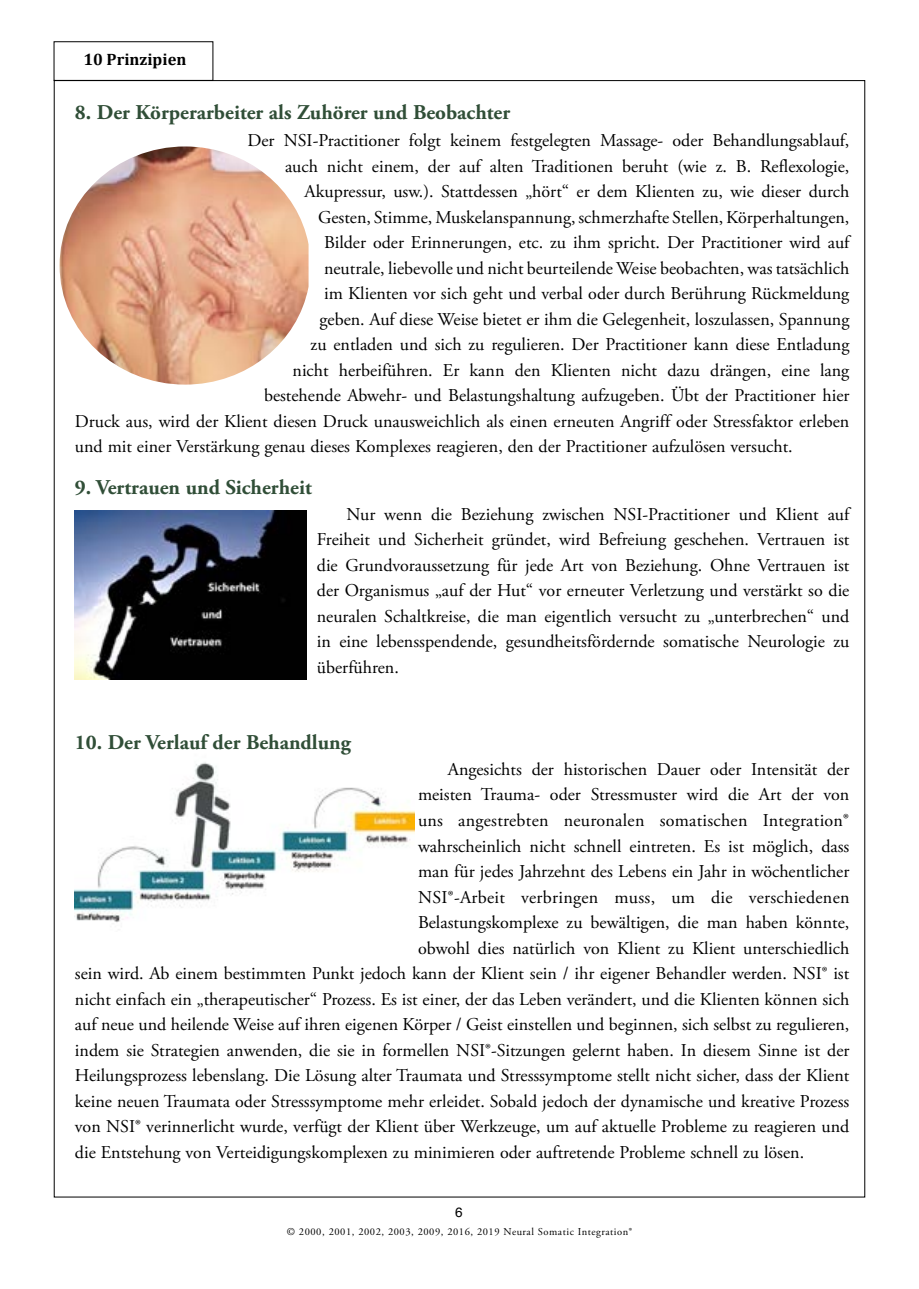
<style>
.page{position:relative;width:919px;height:1289px;background:#fff}
.page>*{position:absolute;margin:0;border:0;box-sizing:border-box;transform-origin:0 0}
.t1{font:700 21px "Adobe Garamond Pro";color:#304e37}
.t2{font:18px/25.5px "Adobe Garamond Pro";color:#000;text-align:justify}
.t3{font:700 16.5px "Cambria";color:#000}
.t4{font:13.5px "Helvetica";color:#000}
.t5{font:10.5px "Adobe Garamond Pro";letter-spacing:.05em;color:#000}
</style>
<div class="page">
<div style="left:54px;top:42px;width:159px;height:39px;border:1px solid #000"></div>
<img style="left:60px;top:146px;width:248px;height:238px">
<img style="left:75px;top:511px;width:231px;height:168px">
<img style="left:75px;top:762px;width:339px;height:161px">
<p class="t3" style="left:83px;top:48px;width:104px">10 Prinzipien</p>
<p class="t1" style="left:75px;top:100px;width:437px">8. Der Körperarbeiter als Zuhörer und Beobachter</p>
<p class="t2" style="left:247px;top:128px;width:603px">Der NSI-Practitioner folgt keinem festgelegten Massage- oder Behandlungsablauf,</p>
<p class="t2" style="left:285px;top:154px;width:566px">auch nicht einem, der auf alten Traditionen beruht (wie z. B. Reflexologie,</p>
<p class="t2" style="left:304px;top:179px;width:546px">Akupressur, usw.). Stattdessen „hört“ er dem Klienten zu, wie dieser durch</p>
<p class="t2" style="left:318px;top:205px;width:533px">Gesten, Stimme, Muskelanspannung, schmerzhafte Stellen, Körperhaltungen,</p>
<p class="t2" style="left:324px;top:230px;width:527px">Bilder oder Erinnerungen, etc. zu ihm spricht. Der Practitioner wird auf</p>
<p class="t2" style="left:324px;top:256px;width:527px">neutrale, liebevolle und nicht beurteilende Weise beobachten, was tatsächlich</p>
<p class="t2" style="left:324px;top:281px;width:526px">im Klienten vor sich geht und verbal oder durch Berührung Rückmeldung</p>
<p class="t2" style="left:319px;top:307px;width:531px">geben. Auf diese Weise bietet er ihm die Gelegenheit, loszulassen, Spannung</p>
<p class="t2" style="left:310px;top:332px;width:540px">zu entladen und sich zu regulieren. Der Practitioner kann diese Entladung</p>
<p class="t2" style="left:292px;top:358px;width:558px">nicht herbeiführen. Er kann den Klienten nicht dazu drängen, eine lang</p>
<p class="t2" style="left:264px;top:383px;width:587px">bestehende Abwehr- und Belastungshaltung aufzugeben. Übt der Practitioner hier</p>
<p class="t2" style="left:75px;top:409px;width:776px">Druck aus, wird der Klient diesen Druck unausweichlich als einen erneuten Angriff oder Stressfaktor erleben</p>
<p class="t2" style="left:75px;top:434px;width:719px">und mit einer Verstärkung genau dieses Komplexes reagieren, den der Practitioner aufzulösen versucht.</p>
<p class="t1" style="left:75px;top:475px;width:238px">9. Vertrauen und Sicherheit</p>
<p class="t2" style="left:317px;top:502px;width:534px;text-indent:30px">Nur wenn die Beziehung zwischen NSI-Practitioner und Klient auf Freiheit und Sicherheit gründet, wird Befreiung geschehen. Vertrauen ist die Grundvoraussetzung für jede Art von Beziehung. Ohne Vertrauen ist der Organismus „auf der Hut“ vor erneuter Verletzung und verstärkt so die neuralen Schaltkreise, die man eigentlich versucht zu „unterbrechen“ und in eine lebensspendende, gesundheitsfördernde somatische Neurologie zu überführen.</p>
<p class="t1" style="left:75px;top:730px;width:277px">10. Der Verlauf der Behandlung</p>
<p class="t2" style="left:448px;top:757px;width:403px">Angesichts der historischen Dauer oder Intensität der</p>
<p class="t2" style="left:418px;top:782px;width:433px">meisten Trauma- oder Stressmuster wird die Art der von</p>
<p class="t2" style="left:418px;top:808px;width:432px">uns angestrebten neuronalen somatischen Integration®</p>
<p class="t2" style="left:418px;top:833px;width:433px">wahrscheinlich nicht schnell eintreten. Es ist möglich, dass</p>
<p class="t2" style="left:418px;top:859px;width:433px">man für jedes Jahrzehnt des Lebens ein Jahr in wöchentlicher</p>
<p class="t2" style="left:418px;top:884px;width:433px">NSI®-Arbeit verbringen muss, um die verschiedenen</p>
<p class="t2" style="left:418px;top:910px;width:433px">Belastungskomplexe zu bewältigen, die man haben könnte,</p>
<p class="t2" style="left:418px;top:935px;width:433px">obwohl dies natürlich von Klient zu Klient unterschiedlich</p>
<p class="t2" style="left:75px;top:961px;width:775px">sein wird. Ab einem bestimmten Punkt jedoch kann der Klient sein / ihr eigener Behandler werden. NSI® ist</p>
<p class="t2" style="left:75px;top:986px;width:775px">nicht einfach ein „therapeutischer“ Prozess. Es ist einer, der das Leben verändert, und die Klienten können sich</p>
<p class="t2" style="left:75px;top:1012px;width:776px">auf neue und heilende Weise auf ihren eigenen Körper / Geist einstellen und beginnen, sich selbst zu regulieren,</p>
<p class="t2" style="left:75px;top:1037px;width:776px">indem sie Strategien anwenden, die sie in formellen NSI®-Sitzungen gelernt haben. In diesem Sinne ist der</p>
<p class="t2" style="left:75px;top:1063px;width:776px">Heilungsprozess lebenslang. Die Lösung alter Traumata und Stresssymptome stellt nicht sicher, dass der Klient</p>
<p class="t2" style="left:75px;top:1088px;width:775px">keine neuen Traumata oder Stresssymptome mehr erleidet. Sobald jedoch der dynamische und kreative Prozess</p>
<p class="t2" style="left:75px;top:1114px;width:776px">von NSI® verinnerlicht wurde, verfügt der Klient über Werkzeuge, um auf aktuelle Probleme zu reagieren und</p>
<p class="t2" style="left:75px;top:1139px;width:730px">die Entstehung von Verteidigungskomplexen zu minimieren oder auftretende Probleme schnell zu lösen.</p>
<p class="t4" style="left:455px;top:1201px;width:9px">6</p>
<p class="t5" style="left:287px;top:1225px;width:347px">© 2000, 2001, 2002, 2003, 2009, 2016, 2019 Neural Somatic Integration®</p>
</div>
